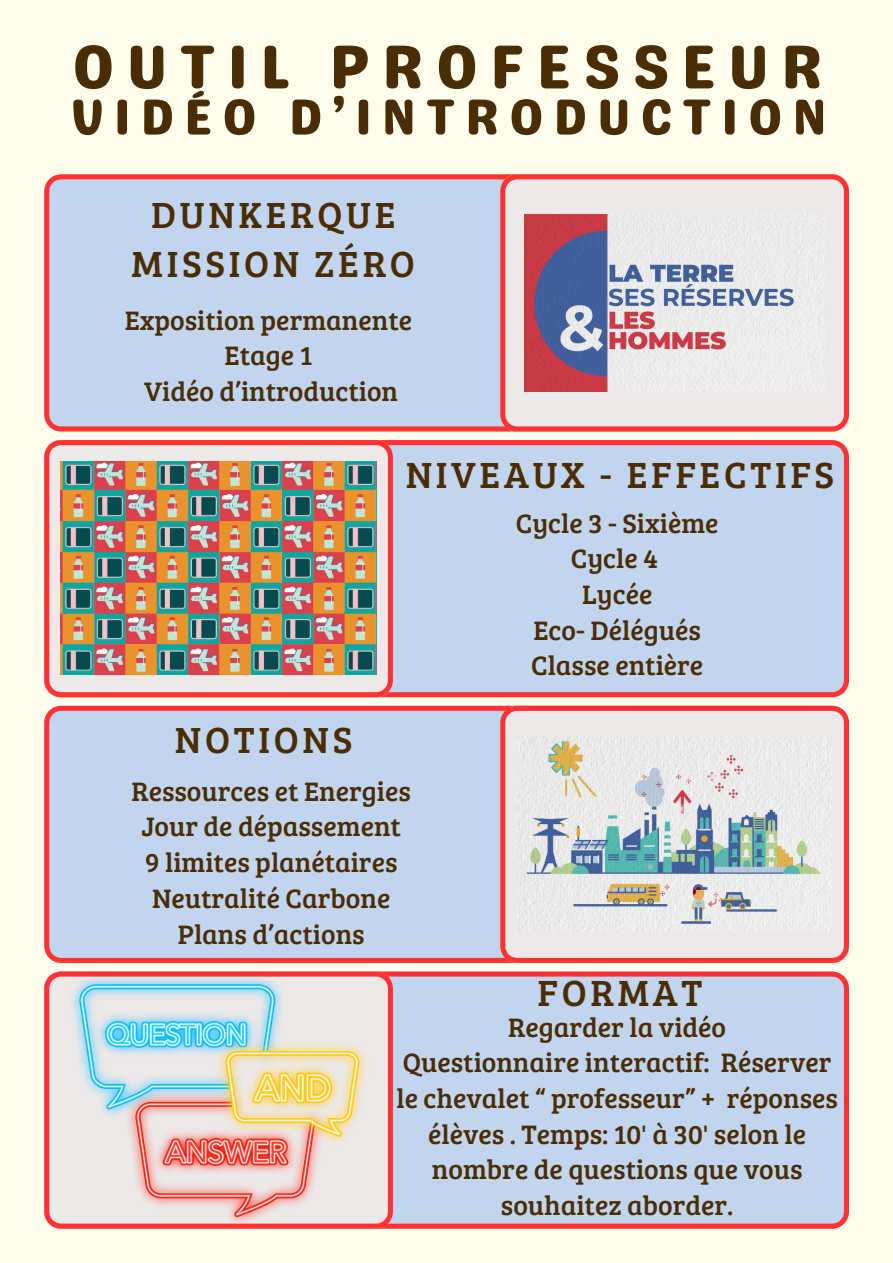
<style>
.page{position:relative;width:893px;height:1263px;background:#fffdeb}
.page>*{position:absolute;margin:0;border:0;box-sizing:border-box;transform-origin:0 0}
.t1{font:61.72px "Genty Sans";letter-spacing:.19em;color:#4b2d05}
.t2{font:50.47px "Genty Sans";letter-spacing:.19em;color:#4b2d05}
.t3{font:37.58px/48.9px "Bree Serif";letter-spacing:.1em;color:#4b2d05;text-align:center}
.t4{font:27.6px/35.7px "Bree Serif";color:#4b2d05;text-align:center}
</style>
<div class="page">
<div style="left:44px;top:174px;width:456px;height:257px;background:#c2d5ef"></div>
<svg style="left:500px;top:174px;width:349px;height:257px;background:#efcaca"></svg>
<div style="left:393px;top:440px;width:456px;height:257px;background:#c2d5ef"></div>
<svg style="left:44px;top:440px;width:349px;height:257px;background:#f0b6b5"></svg>
<div style="left:44px;top:706px;width:456px;height:257px;background:#c2d5ef"></div>
<svg style="left:500px;top:706px;width:349px;height:257px;background:#f0c2c2"></svg>
<div style="left:393px;top:971px;width:456px;height:257px;background:#c2d5ef"></div>
<svg style="left:44px;top:971px;width:349px;height:257px;background:#f1baba"></svg>
<img style="left:525px;top:214px;width:299px;height:177px">
<img style="left:60px;top:461px;width:317px;height:213px">
<img style="left:517px;top:737px;width:315px;height:194px">
<img style="left:67px;top:971px;width:304px;height:257px">
<p class="t1" style="left:72px;top:30px;width:752px">OUTIL PROFESSEUR</p>
<p class="t2" style="left:70px;top:87px;width:758px">VIDÉO D’INTRODUCTION</p>
<p class="t3" style="left:132px;top:188px;width:285px">DUNKERQUE<br>MISSION ZÉRO</p>
<p class="t4" style="left:125px;top:301px;width:289px">Exposition permanente</p>
<p class="t4" style="left:225px;top:337px;width:89px">Etage 1</p>
<p class="t4" style="left:144px;top:372px;width:255px">Vidéo d’introduction</p>
<p class="t3" style="left:406px;top:448px;width:430px">NIVEAUX - EFFECTIFS</p>
<p class="t4" style="left:516px;top:504px;width:204px">Cycle 3 - Sixième</p>
<p class="t4" style="left:571px;top:539px;width:89px">Cycle 4</p>
<p class="t4" style="left:582px;top:575px;width:72px">Lycée</p>
<p class="t4" style="left:533px;top:611px;width:169px">Eco- Délégués</p>
<p class="t4" style="left:531px;top:647px;width:174px">Classe entière</p>
<p class="t3" style="left:175px;top:714px;width:179px">NOTIONS</p>
<p class="t4" style="left:131px;top:772px;width:281px">Ressources et Energies</p>
<p class="t4" style="left:141px;top:807px;width:261px">Jour de dépassement</p>
<p class="t4" style="left:145px;top:843px;width:254px">9 limites planétaires</p>
<p class="t4" style="left:152px;top:879px;width:240px">Neutralité Carbone</p>
<p class="t4" style="left:178px;top:915px;width:188px">Plans d’actions</p>
<p class="t3" style="left:537px;top:967px;width:166px">FORMAT</p>
<p class="t4" style="left:508px;top:1008px;width:219px">Regarder la vidéo</p>
<p class="t4" style="left:396px;top:1043px;width:443px">Questionnaire interactif: Réserver le chevalet “ professeur” + réponses élèves . Temps: 10' à 30' selon le nombre de questions que vous souhaitez aborder.</p>
</div>
